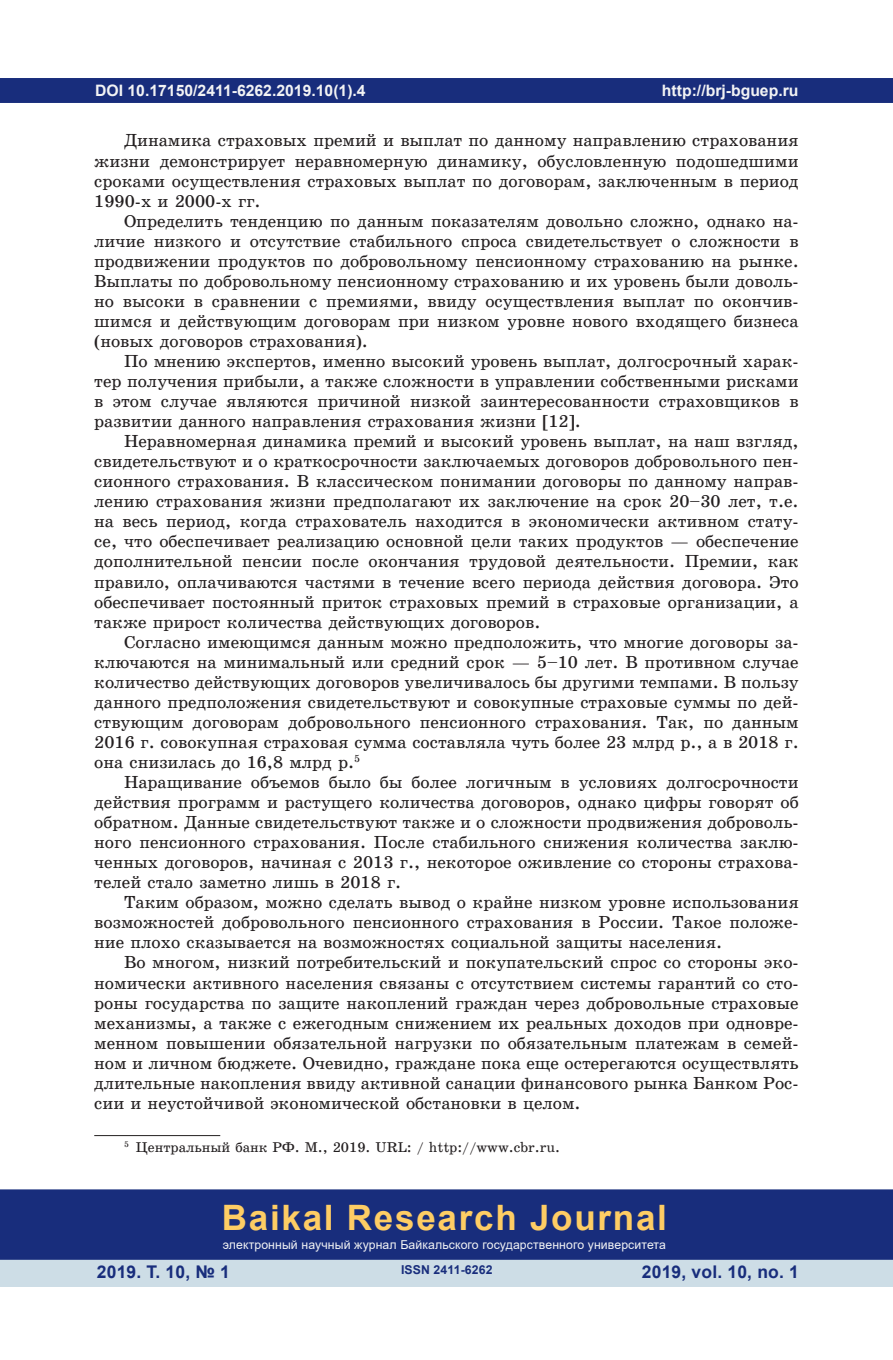
<style>
.page{position:relative;width:893px;height:1360px;background:#fff}
.page>*{position:absolute;margin:0;border:0;box-sizing:border-box;transform-origin:0 0}
.t1{font:700 35px "Arial";letter-spacing:.05em;color:#fecd64}
.t2{font:17.5px/20.1px "School Book C";color:#231f20;text-align:justify}
.t3{font:700 17.5px "Arial";letter-spacing:.01em;color:#182d7c}
.t4{font:700 15.75px "Arial";color:#f2f3f4}
.t5{font:14.17px "School Book C";color:#231f20}
.t6{font:12.25px "Arial";letter-spacing:.01em;color:#f2f3f4}
.t7{font:700 12.25px "Arial";letter-spacing:.01em;color:#182d7c}
</style>
<div class="page">
<div style="left:0;top:78px;width:893px;height:25px;background:#182d7c"></div>
<div style="left:0;top:1258px;width:893px;height:28px;background:#cddde6"></div>
<div style="left:0;top:1189px;width:893px;height:70px;background:#182d7c;border:2px solid #182d7c"></div>
<hr style="left:94px;top:1135px;width:126px;height:1px;background:#231f20">
<p class="t4" style="left:95px;top:79px;width:272px">DOI 10.17150/2411-6262.2019.10(1).4</p>
<p class="t2" style="left:94px;top:131px;width:706px;text-indent:30px">Динамика страховых премий и выплат по данному направлению страхования жизни демонстрирует неравномерную динамику, обусловленную подошедшими сроками осуществления страховых выплат по договорам, заключенным в период 1990-х и 2000-х гг.</p>
<p class="t2" style="left:94px;top:211px;width:706px;text-indent:30px">Определить тенденцию по данным показателям довольно сложно, однако на&shy;личие низкого и отсутствие стабильного спроса свидетельствует о сложности в продвижении продуктов по добровольному пенсионному страхованию на рынке.<br>Выплаты по добровольному пенсионному страхованию и их уровень были доволь&shy;но высоки в сравнении с премиями, ввиду осуществления выплат по окончив&shy;шимся и действующим договорам при низком уровне нового входящего бизнеса (новых договоров страхования).</p>
<p class="t2" style="left:94px;top:351px;width:706px;text-indent:30px">По мнению экспертов, именно высокий уровень выплат, долгосрочный харак&shy;тер получения прибыли, а также сложности в управлении собственными рисками в этом случае являются причиной низкой заинтересованности страховщиков в развитии данного направления страхования жизни [12].</p>
<p class="t2" style="left:94px;top:431px;width:706px;text-indent:30px">Неравномерная динамика премий и высокий уровень выплат, на наш взгляд, свидетельствуют и о краткосрочности заключаемых договоров добровольного пен&shy;сионного страхования. В классическом понимании договоры по данному направ&shy;лению страхования жизни предполагают их заключение на срок 20–30 лет, т.е. на весь период, когда страхователь находится в экономически активном стату&shy;се, что обеспечивает реализацию основной цели таких продуктов — обеспечение дополнительной пенсии после окончания трудовой деятельности. Премии, как правило, оплачиваются частями в течение всего периода действия договора. Это обеспечивает постоянный приток страховых премий в страховые организации, а также прирост количества действующих договоров.</p>
<p class="t2" style="left:94px;top:632px;width:706px;text-indent:30px">Согласно имеющимся данным можно предположить, что многие договоры за&shy;ключаются на минимальный или средний срок — 5–10 лет. В противном случае количество действующих договоров увеличивалось бы другими темпами. В пользу данного предположения свидетельствуют и совокупные страховые суммы по дей&shy;ствующим договорам добровольного пенсионного страхования. Так, по данным 2016 г. совокупная страховая сумма составляла чуть более 23 млрд р., а в 2018 г. она снизилась до 16,8 млрд р.<sup>5</sup></p>
<p class="t2" style="left:94px;top:772px;width:706px;text-indent:30px">Наращивание объемов было бы более логичным в условиях долгосрочности действия программ и растущего количества договоров, однако цифры говорят об обратном. Данные свидетельствуют также и о сложности продвижения доброволь&shy;ного пенсионного страхования. После стабильного снижения количества заклю&shy;ченных договоров, начиная с 2013 г., некоторое оживление со стороны страхова&shy;телей стало заметно лишь в 2018 г.</p>
<p class="t2" style="left:94px;top:892px;width:706px;text-indent:30px">Таким образом, можно сделать вывод о крайне низком уровне использования возможностей добровольного пенсионного страхования в России. Такое положе&shy;ние плохо сказывается на возможностях социальной защиты населения.</p>
<p class="t2" style="left:94px;top:952px;width:706px;text-indent:30px">Во многом, низкий потребительский и покупательский спрос со стороны эко&shy;номически активного населения связаны с отсутствием системы гарантий со сто&shy;роны государства по защите накоплений граждан через добровольные страховые механизмы, а также с ежегодным снижением их реальных доходов при одновре&shy;менном повышении обязательной нагрузки по обязательным платежам в семей&shy;ном и личном бюджете. Очевидно, граждане пока еще остерегаются осуществлять длительные накопления ввиду активной санации финансового рынка Банком Рос&shy;сии и неустойчивой экономической обстановки в целом.</p>
<p class="t5" style="left:124px;top:1138px;width:438px"><sup>5</sup> Центральный банк РФ. М., 2019. URL: / http://www.cbr.ru.</p>
<p class="t4" style="left:662px;top:79px;width:138px">http://brj-bguep.ru</p>
<p class="t4" style="left:357px;top:79px;width:10px">1</p>
<h1 class="t1" style="left:222px;top:1192px;width:447px">Baikal Research Journal</h1>
<p class="t6" style="left:223px;top:1236px;width:445px">электронный научный журнал Байкальского государственного университета</p>
<p class="t3" style="left:97px;top:1259px;width:135px">2019. Т. 10, № 1</p>
<p class="t7" style="left:401px;top:1261px;width:93px">ISSN 2411-6262</p>
<p class="t3" style="left:642px;top:1259px;width:159px">2019, vol. 10, no. 1</p>
</div>
